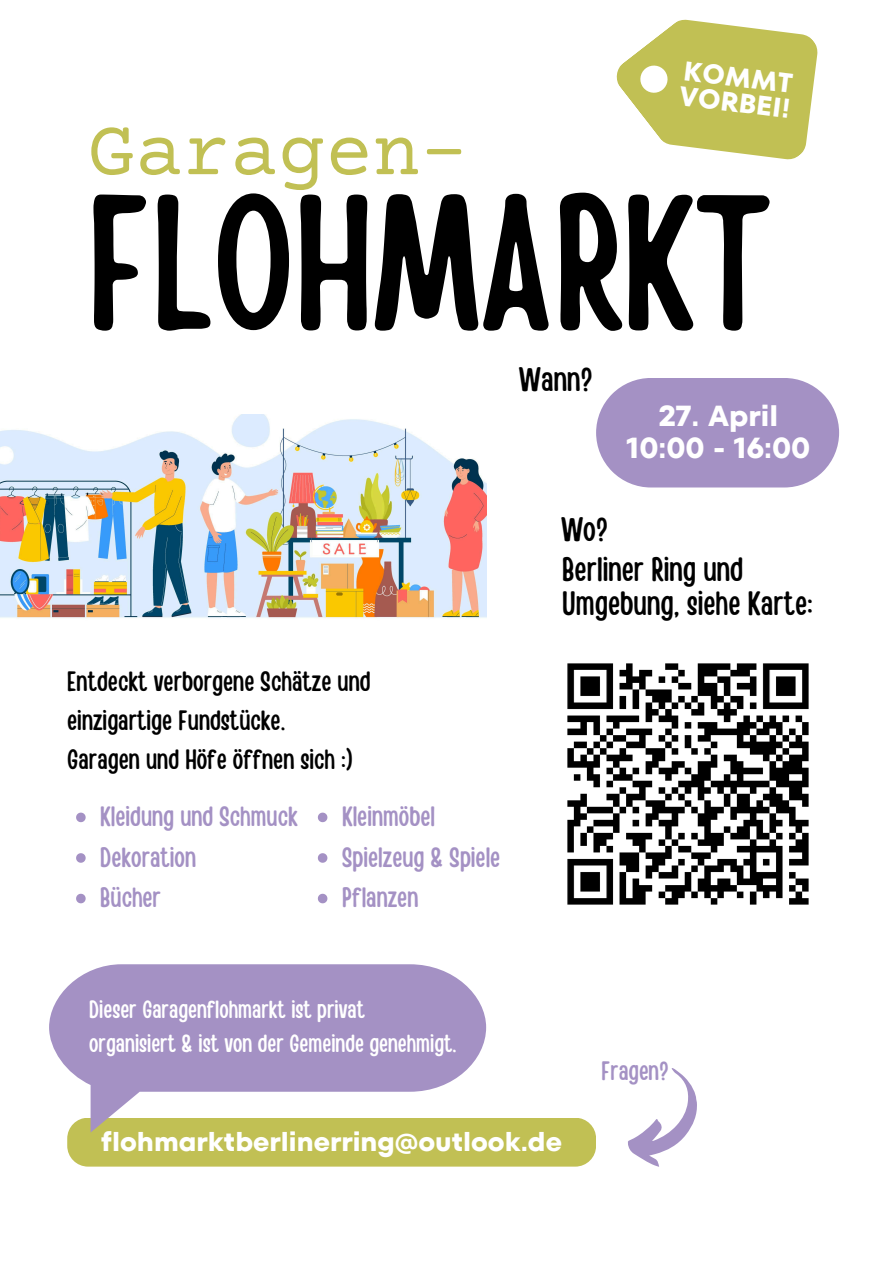
<style>
.page{position:relative;width:893px;height:1263px;background:#fff}
.page>*{position:absolute;margin:0;border:0;box-sizing:border-box;transform-origin:0 0}
.t1{font:189.82px "Handy Casual Condensed";color:#000}
.t2{font:79.28px "Courier Prime";color:#c1c054}
.t3{font:33.67px/34.3px "Handy Casual Condensed";color:#000}
.t4{font:700 28.88px/32.2px "TT Fors";color:#fff;text-align:center}
.t5{font:27.83px/38.8px "Handy Casual Condensed";color:#000}
.t6{font:27.83px "Handy Casual Condensed";color:#a491c4}
.t7{font:700 27.08px/25.5px "TT Fors";color:#fff}
.t8{font:700 26.55px "TT Fors";color:#fff}
.t9{font:26.55px "Handy Casual Condensed";color:#a491c4}
.t10{font:24.75px "Handy Casual Condensed";color:#fff}
</style>
<div class="page">
<img style="left:0;top:415px;width:486px;height:204px">
<svg style="left:616px;top:19px;width:202px;height:141px;fill:#c1c054"></svg>
<div style="left:67px;top:1118px;width:529px;height:48px;background:#c1c054;border-radius:21px"></div>
<svg style="left:49px;top:964px;width:437px;height:128px;background:#ab99c8"></svg>
<svg style="left:628px;top:1068px;width:69px;height:99px"></svg>
<svg style="left:596px;top:378px;width:243px;height:109px;background:#ac9bc9"></svg>
<img style="left:567px;top:663px;width:242px;height:242px">
<svg style="left:76px;top:813px;width:10px;height:9px"></svg>
<svg style="left:76px;top:853px;width:10px;height:10px"></svg>
<svg style="left:76px;top:894px;width:10px;height:9px"></svg>
<svg style="left:318px;top:813px;width:9px;height:9px"></svg>
<svg style="left:318px;top:853px;width:9px;height:10px"></svg>
<svg style="left:318px;top:894px;width:9px;height:9px"></svg>
<h1 class="t7" style="left:684px;top:57px;width:113px;rotate:7deg">KOMMT<br>VORBEI!</h1>
<h3 class="t2" style="left:88px;top:112px;width:382px">Garagen-</h3>
<p class="t1" style="left:88px;top:139px;width:685px">FLOHMARKT</p>
<p class="t3" style="left:519px;top:360px;width:75px">Wann?</p>
<h2 class="t4" style="left:626px;top:400px;width:185px">27. April<br>10:00 - 16:00</h2>
<p class="t3" style="left:561px;top:510px;width:48px">Wo?</p>
<p class="t5" style="left:67px;top:661px;width:305px">Entdeckt verborgene Schätze und einzigartige Fundstücke.<br>Garagen und Höfe öffnen sich :)</p>
<h3 class="t6" style="left:100px;top:798px;width:199px">Kleidung und Schmuck</h3>
<h3 class="t6" style="left:100px;top:839px;width:97px">Dekoration</h3>
<p class="t6" style="left:100px;top:879px;width:62px">Bücher</p>
<p class="t6" style="left:342px;top:798px;width:94px">Kleinmöbel</p>
<p class="t6" style="left:342px;top:839px;width:160px">Spielzeug &amp; Spiele</p>
<p class="t6" style="left:342px;top:879px;width:78px">Pflanzen</p>
<h6 class="t10" style="left:89px;top:993px;width:277px">Dieser Garagenflohmarkt ist privat</h6>
<p class="t10" style="left:89px;top:1027px;width:369px">organisiert &amp; ist von der Gemeinde genehmigt.</p>
<h5 class="t3" style="left:562px;top:550px;width:251px">Berliner Ring und<br>Umgebung, siehe Karte:</h5>
<p class="t9" style="left:601px;top:1053px;width:68px">Fragen?</p>
<h4 class="t8" style="left:101px;top:1123px;width:462px">flohmarktberlinerring@outlook.de</h4>
</div>
